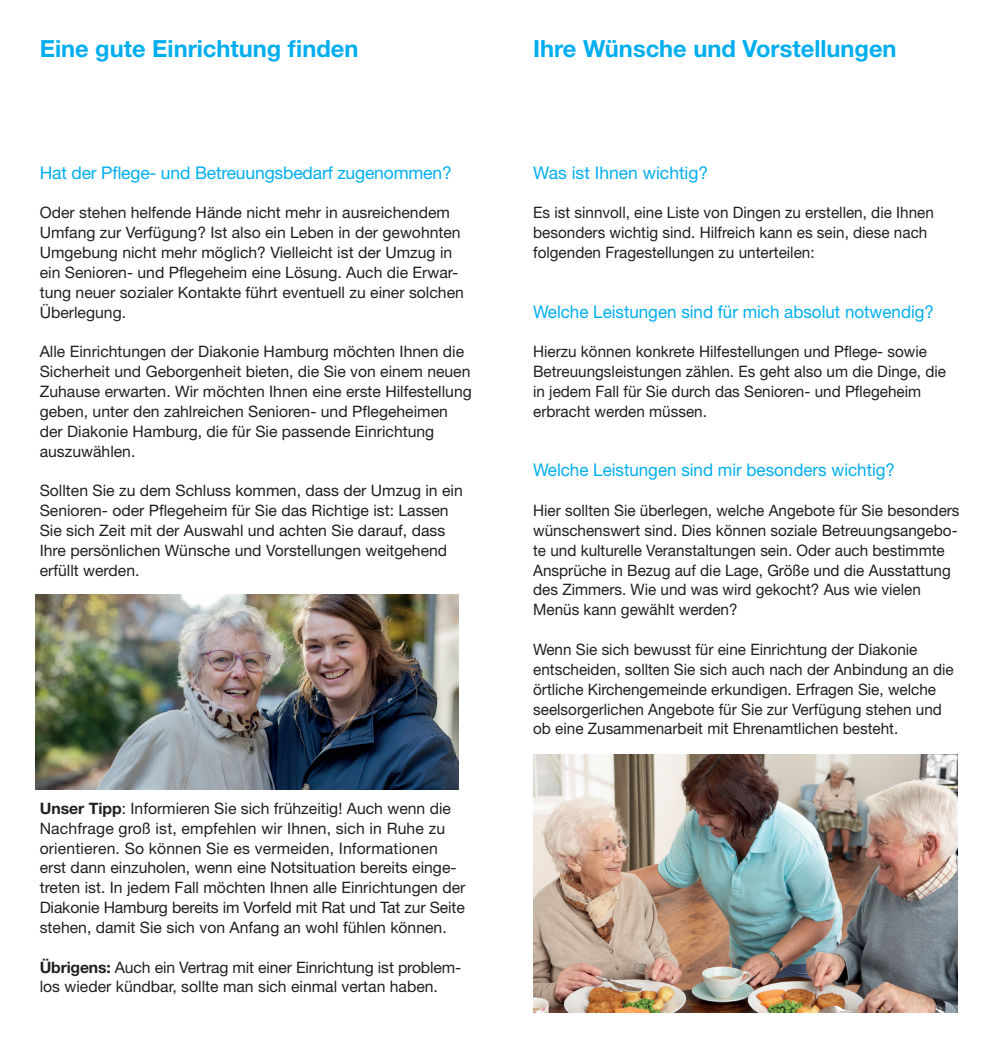
<style>
.page{position:relative;width:993px;height:1042px;background:#fff}
.page>*{position:absolute;margin:0;border:0;box-sizing:border-box;transform-origin:0 0}
.t1{font:700 23.62px "Helvetica Neue LT Pro";color:#00aeef}
.t2{font:17.5px "Helvetica Neue LT Pro";color:#00aeef}
.t3{font:15.75px/19.8px "Helvetica Neue LT Pro";color:#231f20}
.s1{font-weight:700}
</style>
<div class="page">
<img style="left:533px;top:754px;width:423px;height:258px">
<img style="left:36px;top:594px;width:422px;height:195px">
<p class="t1" style="left:40px;top:33px;width:320px">Eine gute Einrichtung finden</p>
<p class="t1" style="left:533px;top:33px;width:365px">Ihre Wünsche und Vorstellungen</p>
<p class="t2" style="left:40px;top:162px;width:413px">Hat der Pflege- und Betreuungsbedarf zugenommen?</p>
<p class="t3" style="left:40px;top:202px;width:425px">Oder stehen helfende Hände nicht mehr in ausreichendem Umfang zur Verfügung? Ist also ein Leben in der gewohnten Umgebung nicht mehr möglich? Vielleicht ist der Umzug in ein Senioren- und Pflegeheim eine Lösung. Auch die Erwar&shy;tung neuer sozialer Kontakte führt eventuell zu einer solchen Überlegung.</p>
<p class="t3" style="left:40px;top:341px;width:433px">Alle Einrichtungen der Diakonie Hamburg möchten Ihnen die Sicherheit und Geborgenheit bieten, die Sie von einem neuen Zuhause erwarten. Wir möchten Ihnen eine erste Hilfestellung geben, unter den zahlreichen Senioren- und Pflegeheimen der Diakonie Hamburg, die für Sie passende Einrichtung auszuwählen.</p>
<p class="t3" style="left:40px;top:480px;width:424px">Sollten Sie zu dem Schluss kommen, dass der Umzug in ein Senioren- oder Pflegeheim für Sie das Richtige ist: Lassen Sie sich Zeit mit der Auswahl und achten Sie darauf, dass Ihre persönlichen Wünsche und Vorstellungen weitgehend erfüllt werden.</p>
<p class="t3" style="left:40px;top:798px;width:427px"><span class="s1">Unser Tipp</span>: Informieren Sie sich frühzeitig! Auch wenn die Nachfrage groß ist, empfehlen wir Ihnen, sich in Ruhe zu orientieren. So können Sie es vermeiden, Informationen erst dann einzuholen, wenn eine Notsituation bereits einge&shy;treten ist. In jedem Fall möchten Ihnen alle Einrichtungen der Diakonie Hamburg bereits im Vorfeld mit Rat und Tat zur Seite stehen, damit Sie sich von Anfang an wohl fühlen können.</p>
<p class="t3" style="left:40px;top:957px;width:423px"><span class="s1">Übrigens:</span> Auch ein Vertrag mit einer Einrichtung ist problem&shy;los wieder kündbar, sollte man sich einmal vertan haben.</p>
<p class="t2" style="left:533px;top:162px;width:177px">Was ist Ihnen wichtig?</p>
<p class="t3" style="left:533px;top:202px;width:402px">Es ist sinnvoll, eine Liste von Dingen zu erstellen, die Ihnen besonders wichtig sind. Hilfreich kann es sein, diese nach folgenden Fragestellungen zu unterteilen:</p>
<p class="t2" style="left:533px;top:300px;width:402px">Welche Leistungen sind für mich absolut notwendig?</p>
<p class="t3" style="left:533px;top:341px;width:414px">Hierzu können konkrete Hilfestellungen und Pflege- sowie Betreuungsleistungen zählen. Es geht also um die Dinge, die in jedem Fall für Sie durch das Senioren- und Pflegeheim erbracht werden müssen.</p>
<p class="t2" style="left:533px;top:459px;width:363px">Welche Leistungen sind mir besonders wichtig?</p>
<p class="t3" style="left:533px;top:500px;width:428px">Hier sollten Sie überlegen, welche Angebote für Sie besonders wünschenswert sind. Dies können soziale Betreuungsangebo&shy;te und kulturelle Veranstaltungen sein. Oder auch bestimmte Ansprüche in Bezug auf die Lage, Größe und die Ausstattung des Zimmers. Wie und was wird gekocht? Aus wie vielen Menüs kann gewählt werden?</p>
<p class="t3" style="left:533px;top:639px;width:422px">Wenn Sie sich bewusst für eine Einrichtung der Diakonie entscheiden, sollten Sie sich auch nach der Anbindung an die örtliche Kirchengemeinde erkundigen. Erfragen Sie, welche seelsorgerlichen Angebote für Sie zur Verfügung stehen und ob eine Zusammenarbeit mit Ehrenamtlichen besteht.</p>
</div>
